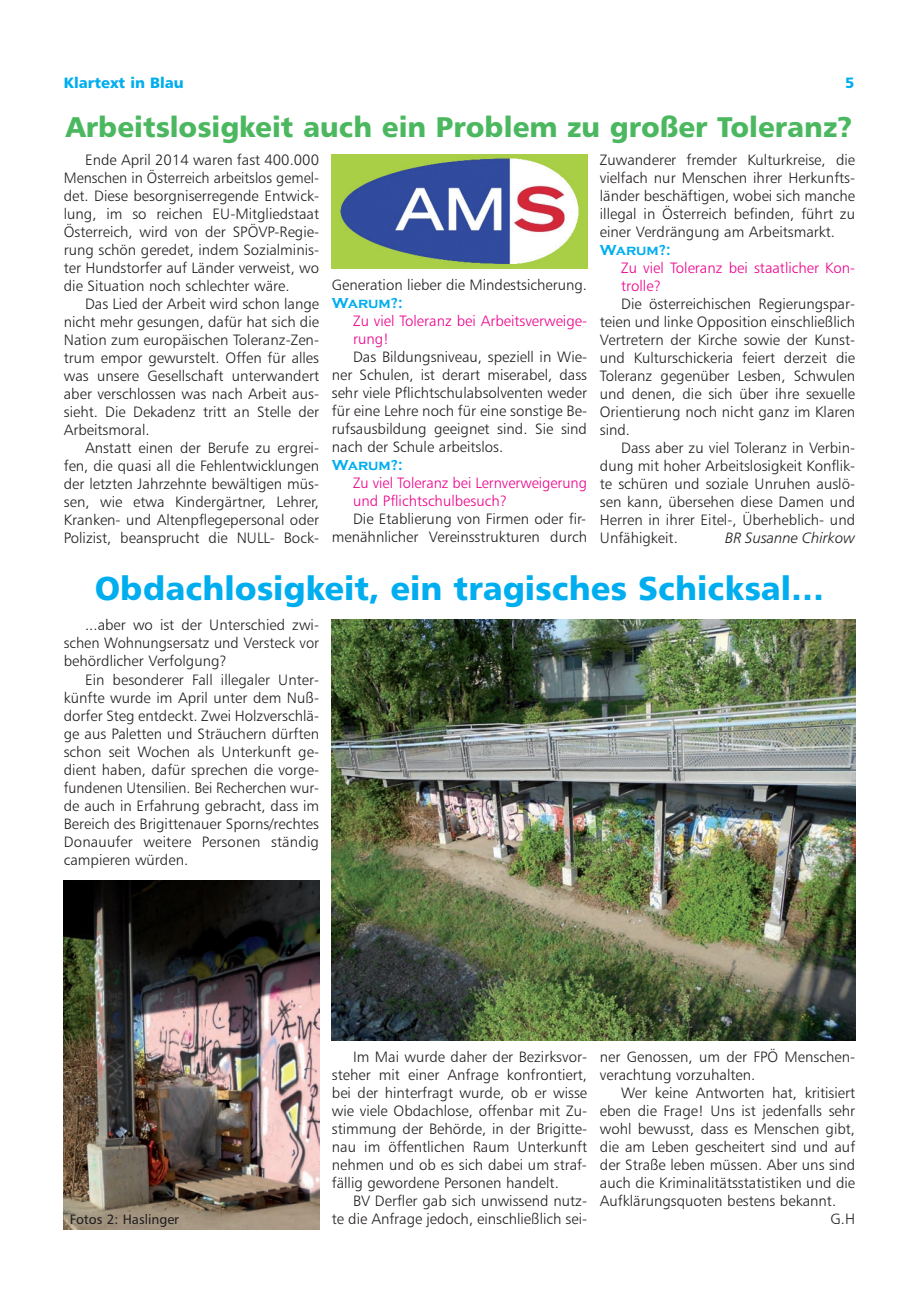
<style>
.page{position:relative;width:919px;height:1289px;background:#fff}
.page>*{position:absolute;margin:0;border:0;box-sizing:border-box;transform-origin:0 0}
.t1{font:33px "Humanist 777 BT Black B";color:#00aeef}
.t2{font:28.5px "Humanist 777 BT Black B";color:#4bb860}
.t3{font:15px/18px "Humanist 777 BT Light B";color:#231f20;text-align:justify}
.t4{font:15px/18px "Humanist 777 BT Light B";color:#ed028c}
.t5{font:700 15px "Copperplate Gothic";letter-spacing:-.005em;color:#00aeef}
.t6{font:15px "Humanist 777 BT Light Italic B";color:#231f20}
.t7{font:15px "Humanist 777 BT Black B";color:#00aeef}
.t8{font:13.5px "Humanist 777 BT Roman B";color:#231f20}
</style>
<div class="page">
<img style="left:332px;top:154px;width:255px;height:114px">
<img style="left:64px;top:880px;width:255px;height:349px">
<img style="left:332px;top:619px;width:523px;height:421px">
<p class="t7" style="left:64px;top:77px;width:121px">Klartext in Blau</p>
<p class="t7" style="left:845px;top:77px;width:11px">5</p>
<h2 class="t2" style="left:66px;top:115px;width:788px">Arbeitslosigkeit auch ein Problem zu großer Toleranz?</h2>
<p class="t3" style="left:64px;top:152px;width:257px;text-indent:21px">Ende April 2014 waren fast 400.000<br>Menschen in Österreich arbeitslos ge mel&shy;det. Diese besorgniserregende Entwick - lung, im so reichen EU-Mitgliedstaat Ös terreich, wird von der SPÖVP-Regie - rung schön geredet, indem Sozial minis - ter Hundstorfer auf Länder verweist, wo die Situation noch schlechter wäre.</p>
<p class="t3" style="left:64px;top:296px;width:257px;text-indent:21px">Das Lied der Arbeit wird schon lange nicht mehr gesungen, dafür hat sich die Nation zum europäischen Toleranz-Zen - trum empor gewurstelt. Offen für alles was unsere Gesellschaft unterwandert aber verschlossen was nach Arbeit aus - sieht. Die Dekadenz tritt an Stelle der Arbeitsmoral.</p>
<p class="t3" style="left:64px;top:440px;width:257px;text-indent:21px">Anstatt einen der Berufe zu ergrei - fen, die quasi all die Fehlentwicklungen der letzten Jahrzehnte bewältigen müs - sen, wie etwa Kindergärtner, Lehrer, Kran ken- und Altenpflegepersonal oder Polizist, beansprucht die NULL- Bock-</p>
<p class="t3" style="left:332px;top:278px;width:257px">Generation lieber die Mindestsicherung.</p>
<p class="t5" style="left:332px;top:294px;width:72px">Warum?:</p>
<p class="t4" style="left:353px;top:314px;width:235px">Zu viel Toleranz bei Arbeits verwei ge - rung!</p>
<p class="t3" style="left:332px;top:350px;width:257px;text-indent:21px">Das Bildungsniveau, speziell in Wie - ner Schulen, ist derart miserabel, dass sehr viele Pflichtschulabsolventen weder für eine Lehre noch für eine sonstige Be - rufsausbildung geeignet sind. Sie sind nach der Schule arbeitslos.</p>
<p class="t5" style="left:332px;top:456px;width:72px">Warum?:</p>
<p class="t4" style="left:353px;top:476px;width:235px">Zu viel Toleranz bei Lernver wei ge rung und Pflichtschulbesuch?</p>
<p class="t3" style="left:332px;top:512px;width:257px;text-align:right">Die Etablierung von Firmen oder fir&shy;menähnlicher Vereinsstrukturen durch</p>
<p class="t3" style="left:600px;top:152px;width:257px">Zu wanderer fremder Kulturkreise, die viel fach nur Menschen ihrer Herkunfts - län der beschäftigen, wobei sich manche illegal in Österreich befinden, führt zu einer Verdrängung am Arbeitsmarkt.</p>
<p class="t5" style="left:600px;top:241px;width:72px">Warum?:</p>
<p class="t4" style="left:621px;top:260px;width:235px">Zu viel Toleranz bei staatlicher Kon - trolle?</p>
<p class="t3" style="left:600px;top:296px;width:257px;text-indent:21px">Die österreichischen Regierungs par - teien und linke Opposition einschließlich Vertretern der Kirche sowie der Kunst&shy;und Kulturschickeria feiert derzeit die Toleranz gegenüber Lesben, Schwulen und denen, die sich über ihre sexuelle Orientierung noch nicht ganz im Klaren sind.</p>
<p class="t3" style="left:600px;top:440px;width:257px;text-indent:21px">Dass aber zu viel Toleranz in Ver bin - dung mit hoher Arbeitslosigkeit Kon flik - te schüren und soziale Unruhen auslö - sen kann, übersehen diese Damen und Herren in ihrer Eitel-, Überheblich- und Unfähigkeit.</p>
<p class="t6" style="left:725px;top:532px;width:131px">BR Susanne Chirkow</p>
<h1 class="t1" style="left:95px;top:575px;width:731px">Obdachlosigkeit, ein tragisches Schicksal…</h1>
<p class="t3" style="left:64px;top:618px;width:257px;text-indent:21px">...aber wo ist der Unterschied zwi&shy;schen Wohnungsersatz und Versteck vor behördlicher Verfolgung?</p>
<p class="t3" style="left:64px;top:672px;width:257px;text-indent:21px">Ein besonderer Fall illegaler Unter - künf te wurde im April unter dem Nuß - dorfer Steg entdeckt. Zwei Holzver schlä - ge aus Paletten und Sträuchern dürften schon seit Wochen als Unterkunft ge - dient haben, dafür sprechen die vorge&shy;fundenen Utensilien. Bei Recherchen wur - de auch in Erfahrung gebracht, dass im Bereich des Brigittenauer Sporns/rechtes Donauufer weitere Personen ständig cam pieren würden.</p>
<p class="t8" style="left:70px;top:1210px;width:111px">Fotos 2: Haslinger</p>
<p class="t3" style="left:332px;top:1049px;width:257px;text-indent:21px">Im Mai wurde daher der Bezirks vor - steher mit einer Anfrage konfrontiert, bei der hinterfragt wurde, ob er wisse wie viele Obdachlose, offenbar mit Zu - stimmung der Behörde, in der Brigitte - nau im öffentlichen Raum Unterkunft nehmen und ob es sich dabei um straf&shy;fällig gewordene Personen handelt.</p>
<p class="t3" style="left:332px;top:1193px;width:257px;text-align:right">BV Derfler gab sich unwissend nutz-<br>te die Anfrage jedoch, einschließlich sei-</p>
<p class="t3" style="left:600px;top:1049px;width:257px">ner Genossen, um der FPÖ Mensch en - ver achtung vorzuhalten.</p>
<p class="t3" style="left:621px;top:1085px;width:235px">Wer keine Antworten hat, kritisiert</p>
<p class="t3" style="left:600px;top:1103px;width:257px">eben die Frage! Uns ist jedenfalls sehr</p>
<p class="t3" style="left:600px;top:1121px;width:257px">wohl bewusst, dass es Menschen gibt,</p>
<p class="t3" style="left:600px;top:1139px;width:257px">die am Leben gescheitert sind und auf</p>
<p class="t3" style="left:600px;top:1157px;width:257px">der Straße leben müssen. Aber uns sind</p>
<p class="t3" style="left:600px;top:1175px;width:257px">auch die Kriminalitätsstatistiken und die</p>
<p class="t3" style="left:600px;top:1193px;width:238px">Aufklärungsquoten bestens bekannt.</p>
<p class="t3" style="left:830px;top:1211px;width:26px">G.H</p>
</div>
